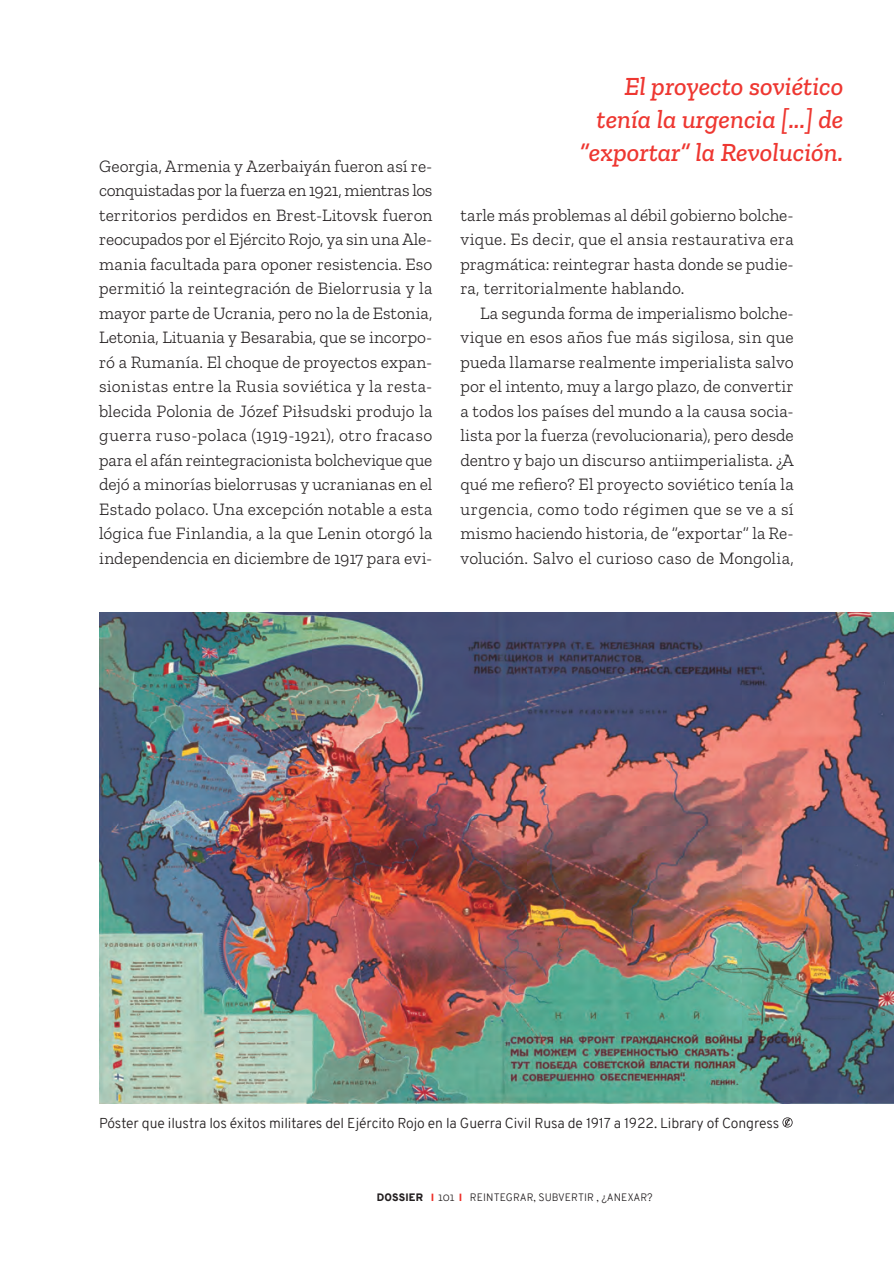
<style>
.page{position:relative;width:894px;height:1266px;background:#fff}
.page>*{position:absolute;margin:0;border:0;box-sizing:border-box;transform-origin:0 0}
.t1{font:italic 500 26.25px/33.2px "Zilla Slab";color:#ee3731;text-align:right}
.t2{font:300 17.5px/24.5px "Zilla Slab";color:#231f20;text-align:justify}
.t3{font:300 14px "Overpass";letter-spacing:-.005em;color:#231f20}
.t4{font:300 10.5px "Overpass";letter-spacing:.01em;color:#231f20}
.s1{font-weight:900}
.s2{font-family:"Zilla Slab";font-size:12.25px}
</style>
<div class="page">
<img style="left:99px;top:613px;width:795px;height:490px">
<svg style="left:431px;top:1193px;width:2px;height:8px"></svg>
<svg style="left:459px;top:1193px;width:2px;height:8px"></svg>
<svg style="left:782px;top:1117px;width:10px;height:10px"></svg>
<p class="t2" style="left:99px;top:154px;width:335px">Georgia, Armenia y Azerbaiyán fueron así re&shy;conquistadas por la fuerza en 1921, mientras los territorios perdidos en Brest-Litovsk fueron reocupados por el Ejército Rojo, ya sin una Ale&shy;mania facultada para oponer resistencia. Eso permitió la reintegración de Bielorrusia y la mayor parte de Ucrania, pero no la de Estonia, Letonia, Lituania y Besarabia, que se incorpo&shy;ró a Rumanía. El choque de proyectos expan&shy;sionistas entre la Rusia soviética y la resta&shy;blecida Polonia de Józef Piłsudski produjo la guerra ruso-polaca (1919-1921), otro fracaso para el afán reintegracionista bolchevique que dejó a minorías bielorrusas y ucranianas en el Estado polaco. Una excepción notable a esta lógica fue Finlandia, a la que Lenin otorgó la independencia en diciembre de 1917 para evi-</p>
<h1 class="t1" style="left:580px;top:69px;width:265px">El proyecto soviético tenía la urgencia [...] de “exportar” la Revolución.</h1>
<p class="t2" style="left:460px;top:203px;width:335px">tarle más problemas al débil gobierno bolche&shy;vique. Es decir, que el ansia restaurativa era pragmática: reintegrar hasta donde se pudie&shy;ra, territorialmente hablando.</p>
<p class="t2" style="left:460px;top:301px;width:335px;text-indent:20px">La segunda forma de imperialismo bolche&shy;vique en esos años fue más sigilosa, sin que pueda llamarse realmente imperialista salvo por el intento, muy a largo plazo, de convertir a todos los países del mundo a la causa socia&shy;lista por la fuerza (revolucionaria), pero desde dentro y bajo un discurso antiimperialista. ¿A qué me refiero? El proyecto soviético tenía la urgencia, como todo régimen que se ve a sí mismo haciendo historia, de “exportar” la Re&shy;volución. Salvo el curioso caso de Mongolia,</p>
<p class="t3" style="left:99px;top:1113px;width:682px">Póster que ilustra los éxitos militares del Ejército Rojo en la Guerra Civil Rusa de 1917 a 1922. Library of Congress</p>
<p class="t4" style="left:377px;top:1190px;width:277px"><span class="s1">DOSSIER</span> <span class="s2">101</span> REINTEGRAR, SUBVERTIR , ¿ANEXAR?</p>
</div>
